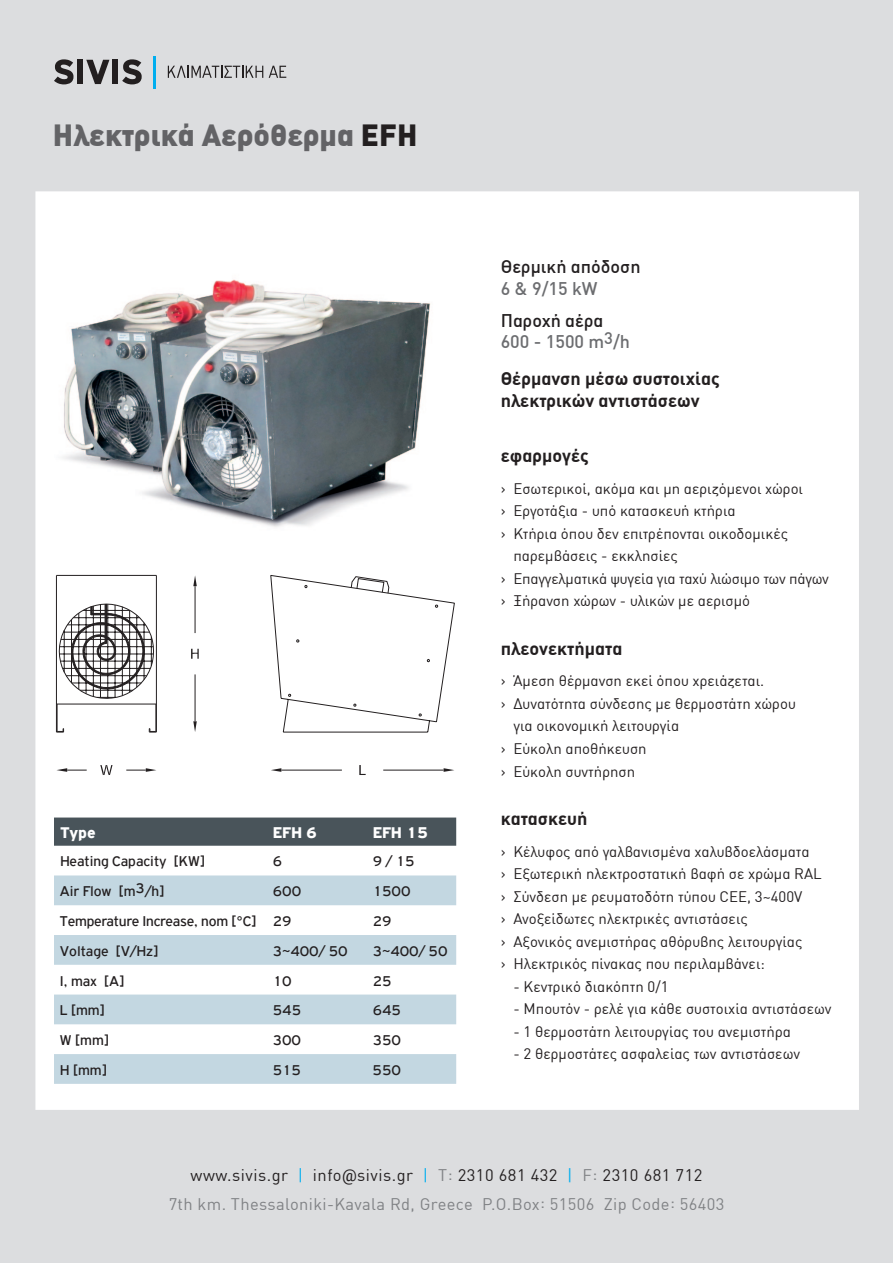
<style>
.page{position:relative;width:893px;height:1263px;background:#dcdddf}
.page>*{position:absolute;margin:0;border:0;box-sizing:border-box;transform-origin:0 0}
.t1{font:900 30px "DIN Greek";color:#636366}
.t2{font:700 18px/21.6px "DIN Greek";color:#231f20}
.t3{font:500 18px/21.6px "DIN Greek";color:#6c6d70}
.t4{font:500 18px "DIN Greek";color:#231f20}
.t5{font:16.5px/28.5px "DIN Greek";letter-spacing:.02em;color:#808285;text-align:center}
.t6{font:900 16.5px "PF Highway Gothic";color:#fff}
.t7{font:15px/22.5px "DIN Greek";color:#231f20}
.t8{font:15px "PF Highway Gothic";color:#231f20}
.s1{color:#231f20}
.s2{color:#00aeef}
.s3{font-family:"Roboto";color:#231f20}
</style>
<div class="page">
<div style="left:35px;top:191px;width:824px;height:919px;background:#fff"></div>
<svg style="left:54px;top:59px;width:19px;height:25px"></svg>
<div style="left:77px;top:60px;width:6px;height:24px;background:#231f20"></div>
<svg style="left:86px;top:60px;width:23px;height:24px"></svg>
<div style="left:112px;top:60px;width:6px;height:24px;background:#231f20"></div>
<svg style="left:122px;top:59px;width:20px;height:25px"></svg>
<hr style="left:154px;top:56px;width:2px;height:33px;background:#00aeef">
<svg style="left:168px;top:66px;width:95px;height:12px"></svg>
<svg style="left:269px;top:66px;width:17px;height:12px"></svg>
<img style="left:54px;top:269px;width:386px;height:275px">
<div style="left:56px;top:575px;width:399px;height:158px;background:#fff"></div>
<hr style="left:56px;top:575px;width:100px;height:1px;background:#231f20">
<svg style="left:56px;top:603px;width:101px;height:130px;background:#d9d9d9"></svg>
<svg style="left:71px;top:606px;width:373px;height:164px;background:#eaeaea"></svg>
<svg style="left:271px;top:765px;width:183px;height:10px;background:#e9e8e9"></svg>
<svg style="left:56px;top:765px;width:100px;height:10px"></svg>
<div style="left:288px;top:576px;width:150px;height:141px;background:#fff"></div>
<svg style="left:191px;top:575px;width:8px;height:157px"></svg>
<div style="left:54px;top:817px;width:402px;height:29px;background:#49545a"></div>
<svg style="left:54px;top:875px;width:402px;height:209px;background:#dce8ed"></svg>
<h1 class="t1" style="left:53px;top:117px;width:366px">Ηλεκτρικά Αερόθερμα <span class="s1">EFH</span></h1>
<p class="t6" style="left:60px;top:823px;width:37px">Type</p>
<p class="t6" style="left:273px;top:823px;width:46px">EFH 6</p>
<p class="t6" style="left:373px;top:823px;width:57px">EFH 15</p>
<p class="t8" style="left:60px;top:853px;width:146px">Heating Capacity [KW]</p>
<p class="t8" style="left:273px;top:853px;width:11px">6</p>
<p class="t8" style="left:373px;top:853px;width:43px">9 / 15</p>
<p class="t8" style="left:60px;top:883px;width:106px">Air Flow [m3/h]</p>
<p class="t8" style="left:273px;top:883px;width:30px">600</p>
<p class="t8" style="left:373px;top:883px;width:39px">1500</p>
<p class="t8" style="left:60px;top:913px;width:233px">Temperature Increase, nom [°C] 29</p>
<p class="t8" style="left:373px;top:913px;width:20px">29</p>
<p class="t8" style="left:60px;top:943px;width:100px">Voltage [V/Ηz]</p>
<p class="t8" style="left:273px;top:943px;width:76px">3~400/ 50</p>
<p class="t8" style="left:373px;top:943px;width:76px">3~400/ 50</p>
<p class="t8" style="left:60px;top:972px;width:66px">I, max [Α]</p>
<p class="t8" style="left:273px;top:972px;width:20px">10</p>
<p class="t8" style="left:373px;top:972px;width:20px">25</p>
<p class="t8" style="left:60px;top:1002px;width:46px">L [mm]</p>
<p class="t8" style="left:273px;top:1002px;width:30px">545</p>
<p class="t8" style="left:373px;top:1002px;width:30px">645</p>
<p class="t8" style="left:60px;top:1032px;width:50px">W [mm]</p>
<p class="t8" style="left:273px;top:1032px;width:30px">300</p>
<p class="t8" style="left:373px;top:1032px;width:30px">350</p>
<p class="t8" style="left:60px;top:1062px;width:48px">H [mm]</p>
<p class="t8" style="left:273px;top:1062px;width:30px">515</p>
<p class="t8" style="left:373px;top:1062px;width:30px">550</p>
<p class="t4" style="left:501px;top:256px;width:141px">Θερμική απόδοση</p>
<p class="t3" style="left:501px;top:277px;width:98px">6 &amp; 9/15 kW</p>
<p class="t3" style="left:501px;top:309px;width:131px"><span class="s1">Παροχή αέρα<br></span>600 - 1500 m<sup>3</sup>/h</p>
<p class="t2" style="left:501px;top:367px;width:221px">Θέρμανση μέσω συστοιχίας ηλεκτρικών αντιστάσεων</p>
<p class="t2" style="left:501px;top:445px;width:90px">εφαρμογές</p>
<p class="t7" style="left:501px;top:477px;width:304px">› Εσωτερικοί, ακόμα και μη αεριζόμενοι χώροι</p>
<p class="t7" style="left:501px;top:500px;width:236px">› Εργοτάξια - υπό κατασκευή κτήρια</p>
<p class="t7" style="left:501px;top:522px;width:289px">› Κτήρια όπου δεν επιτρέπονται οικοδομικές</p>
<p class="t7" style="left:513px;top:545px;width:166px">παρεμβάσεις - εκκλησίες</p>
<p class="t7" style="left:501px;top:567px;width:330px">› Επαγγελματικά ψυγεία για ταχύ λιώσιμο των πάγων</p>
<p class="t7" style="left:501px;top:590px;width:251px">› Ξήρανση χώρων - υλικών με αερισμό</p>
<p class="t2" style="left:501px;top:637px;width:123px">πλεονεκτήματα</p>
<p class="t7" style="left:501px;top:670px;width:265px">› Άμεση θέρμανση εκεί όπου χρειάζεται.</p>
<p class="t7" style="left:501px;top:692px;width:297px">› Δυνατότητα σύνδεσης με θερμοστάτη χώρου</p>
<p class="t7" style="left:513px;top:715px;width:167px">για οικονομική λειτουργία</p>
<p class="t7" style="left:501px;top:737px;width:147px">› Εύκολη αποθήκευση</p>
<p class="t7" style="left:501px;top:760px;width:136px">› Εύκολη συντήρηση</p>
<p class="t2" style="left:501px;top:807px;width:88px">κατασκευή</p>
<p class="t7" style="left:501px;top:840px;width:323px">› Κέλυφος από γαλβανισμένα χαλυβδοελάσματα<br>› Εξωτερική ηλεκτροστατική βαφή σε χρώμα RAL › Σύνδεση με ρευματοδότη τύπου CEE, 3~400V<br>› Ανοξείδωτες ηλεκτρικές αντιστάσεις<br>› Αξονικός ανεμιστήρας αθόρυβης λειτουργίας<br>› Ηλεκτρικός πίνακας που περιλαμβάνει:</p>
<p class="t7" style="left:513px;top:975px;width:157px">- Κεντρικό διακόπτη 0/1</p>
<p class="t7" style="left:513px;top:997px;width:319px">- Μπουτόν - ρελέ για κάθε συστοιχία αντιστάσεων</p>
<p class="t7" style="left:513px;top:1020px;width:279px">- 1 θερμοστάτη λειτουργίας του ανεμιστήρα</p>
<p class="t7" style="left:513px;top:1042px;width:288px">- 2 θερμοστάτες ασφαλείας των αντιστάσεων</p>
<p class="t5" style="left:169px;top:1161px;width:557px"><span class="s1">www.sivis.gr</span> <span class="s2">|</span> <span class="s1">info</span><span class="s3">@</span><span class="s1">sivis.gr</span> <span class="s2">|</span> T: <span class="s1">2310 681 432</span> <span class="s2">|</span> F: <span class="s1">2310 681 712<br></span>7th km. Thessaloniki-Kavala Rd, Greece P.O.Box: 51506 Zip Code: 56403</p>
</div>
